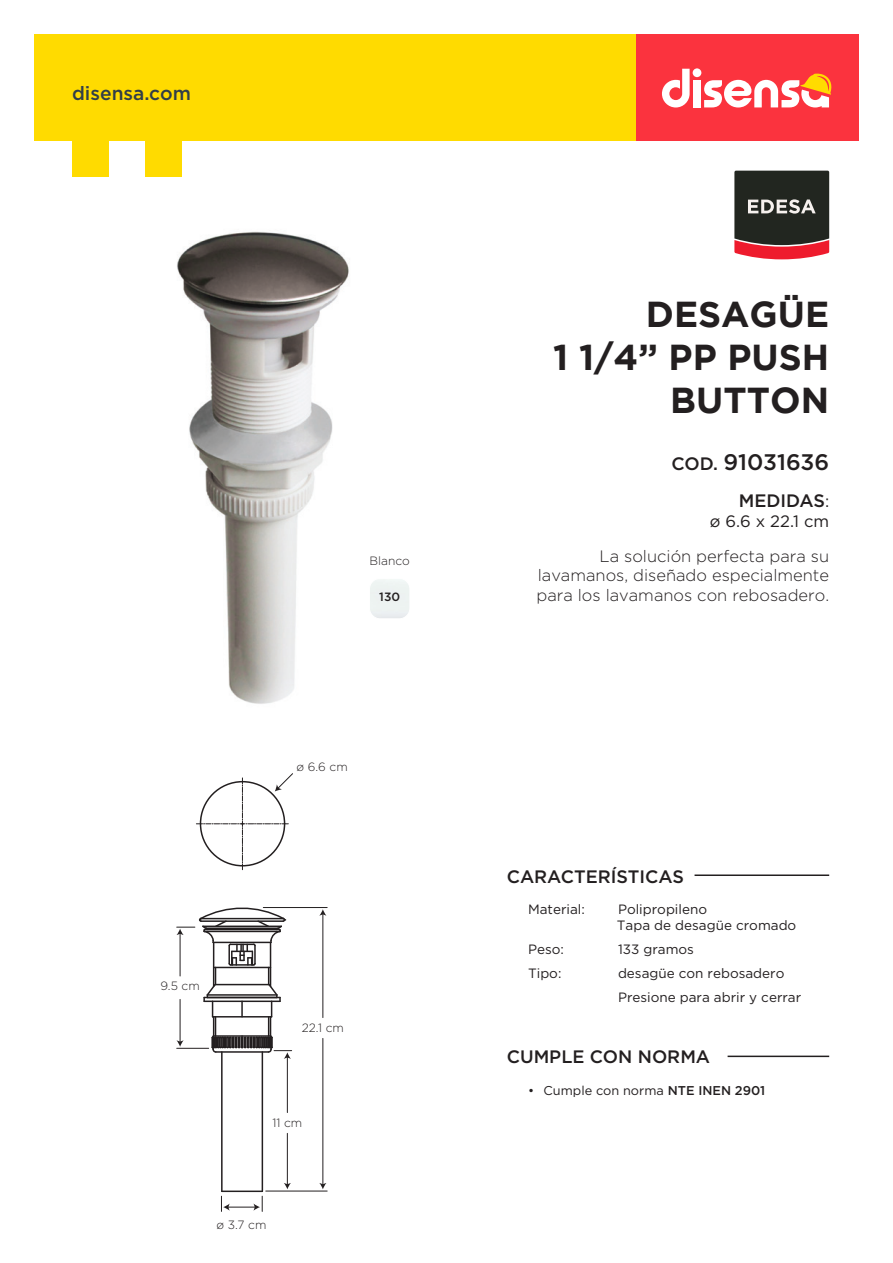
<style>
.page{position:relative;width:893px;height:1263px;background:#fff}
.page>*{position:absolute;margin:0;border:0;box-sizing:border-box;transform-origin:0 0}
.t1{font:700 36px/43.2px "Gotham";color:#231f20;text-align:right}
.t2{font:500 22.5px "Gotham";color:#231f20}
.t3{font:500 19.2px "Gotham";color:#313e48}
.t4{font:500 18px "Gotham";color:#231f20}
.t5{font:300 16.5px/19.8px "Gotham";color:#231f20;text-align:justify}
.t6{font:16.5px "Gotham";color:#231f20}
.t7{font:13.5px/16.2px "Gotham";color:#231f20}
.t8{font:12.75px "Gotham";color:#231f20}
.t9{font:300 12px "Gotham";color:#231f20}
.t10{font:500 12px "Gotham";color:#231f20}
.s1{font-size:18px}
.s2{font-weight:400;font-size:16.5px}
.s3{font-weight:500}
</style>
<div class="page">
<hr style="left:728px;top:1055px;width:101px;height:2px;background:#231f20">
<hr style="left:694px;top:874px;width:135px;height:2px;background:#231f20">
<img style="left:177px;top:231px;width:172px;height:473px">
<hr style="left:266px;top:1191px;width:61px;height:1px;background:#231f20">
<hr style="left:287px;top:1057px;width:1px;height:55px;background:#231f20">
<hr style="left:287px;top:1133px;width:1px;height:52px;background:#231f20">
<svg style="left:284px;top:1183px;width:7px;height:6px"></svg>
<svg style="left:196px;top:773px;width:97px;height:97px"></svg>
<hr style="left:221px;top:1052px;width:2px;height:139px;background:#231f20">
<hr style="left:222px;top:1190px;width:40px;height:2px;background:#231f20">
<hr style="left:262px;top:1052px;width:1px;height:139px;background:#231f20">
<svg style="left:176px;top:907px;width:116px;height:152px"></svg>
<hr style="left:263px;top:907px;width:64px;height:1px;background:#231f20">
<hr style="left:322px;top:914px;width:1px;height:103px;background:#231f20">
<svg style="left:319px;top:909px;width:7px;height:7px"></svg>
<hr style="left:322px;top:1038px;width:1px;height:147px;background:#231f20">
<svg style="left:319px;top:1183px;width:7px;height:6px"></svg>
<svg style="left:221px;top:1196px;width:42px;height:15px"></svg>
<div style="left:635px;top:34px;width:224px;height:106px;background:#fb333e"></div>
<div style="left:34px;top:34px;width:601px;height:106px;background:#ffdb00"></div>
<svg style="left:662px;top:69px;width:28px;height:38px"></svg>
<div style="left:693px;top:80px;width:8px;height:27px;background:#fff"></div>
<div style="left:693px;top:68px;width:8px;height:9px;background:#fff;border-radius:50%"></div>
<svg style="left:704px;top:73px;width:128px;height:34px"></svg>
<div style="left:72px;top:140px;width:37px;height:37px;background:#ffdb00"></div>
<div style="left:145px;top:140px;width:36px;height:37px;background:#ffdb00"></div>
<svg style="left:734px;top:171px;width:95px;height:88px;background:#553937"></svg>
<div style="left:369px;top:578px;width:41px;height:41px;border:1px solid #fff;border-radius:11px"></div>
<h3 class="t3" style="left:72px;top:81px;width:120px">disensa.com</h3>
<p class="t9" style="left:369px;top:553px;width:42px">Blanco</p>
<p class="t10" style="left:379px;top:589px;width:22px">130</p>
<p class="t9" style="left:296px;top:759px;width:53px">ø 6.6 cm</p>
<p class="t9" style="left:160px;top:979px;width:41px">9.5 cm</p>
<p class="t9" style="left:302px;top:1020px;width:44px">22.1 cm</p>
<p class="t9" style="left:272px;top:1115px;width:31px">11 cm</p>
<p class="t9" style="left:216px;top:1217px;width:52px">ø 3.7 cm</p>
<h1 class="t1" style="left:553px;top:292px;width:277px">DESAGÜE<br>1 1/4” PP PUSH<br>BUTTON</h1>
<h2 class="t2" style="left:672px;top:448px;width:159px"><span class="s1">COD.</span> 91031636</h2>
<h3 class="t4" style="left:739px;top:489px;width:92px">MEDIDAS<span class="s2">:</span></h3>
<p class="t6" style="left:710px;top:510px;width:121px">ø 6.6 x 22.1 cm</p>
<p class="t5" style="left:536px;top:545px;width:294px;text-indent:63px">La solución perfecta para su lavamanos, diseñado especialmente para los lavamanos con rebosadero.</p>
<h3 class="t4" style="left:507px;top:864px;width:179px">CARACTERÍSTICAS</h3>
<p class="t7" style="left:528px;top:901px;width:58px">Material:</p>
<p class="t7" style="left:617px;top:901px;width:181px">Polipropileno<br>Tapa de desagüe cromado</p>
<p class="t7" style="left:528px;top:941px;width:37px">Peso:</p>
<p class="t7" style="left:618px;top:941px;width:77px">133 gramos</p>
<p class="t7" style="left:528px;top:965px;width:35px">Tipo:</p>
<p class="t7" style="left:618px;top:961px;width:185px;line-height:23.7px">desagüe con rebosadero<br>Presione para abrir y cerrar</p>
<h3 class="t4" style="left:507px;top:1045px;width:205px">CUMPLE CON NORMA</h3>
<p class="t8" style="left:528px;top:1082px;width:239px">• Cumple con norma <span class="s3">NTE INEN 2901</span></p>
</div>
